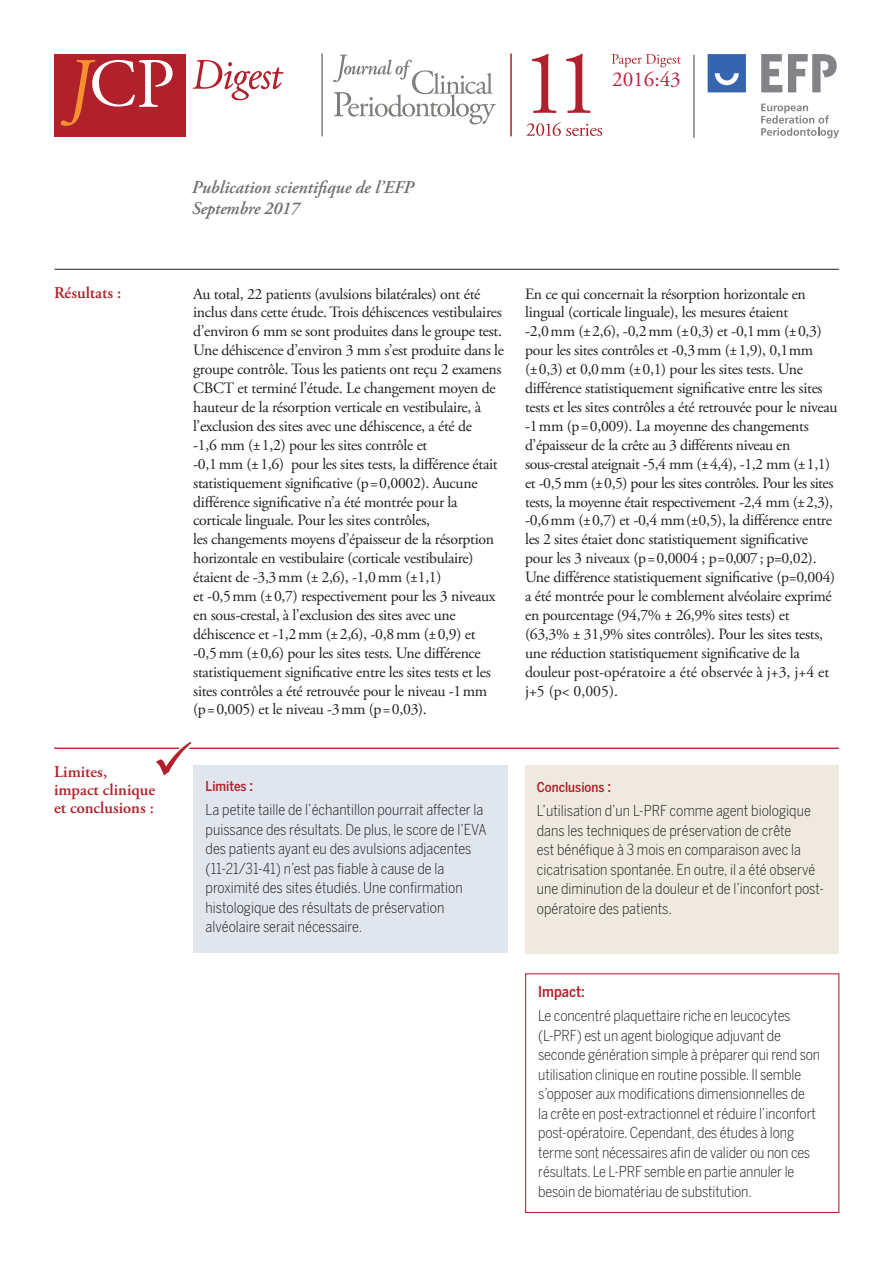
<style>
.page{position:relative;width:893px;height:1263px;background:#fff}
.page>*{position:absolute;margin:0;border:0;box-sizing:border-box;transform-origin:0 0}
.t1{font:92.1px "Adobe Garamond Pro";color:#b1212b}
.t2{font:21.15px "Adobe Garamond Pro";color:#bf1f3c}
.t3{font:italic 600 18px/21px "Adobe Garamond Pro";color:#6c6d70}
.t4{font:600 16.5px/18px "Adobe Garamond Pro";color:#b1212b}
.t5{font:15.75px/18.9px "Adobe Garamond Pro";letter-spacing:-.02em;color:#231f20}
.t6{font:300 15px/19.5px "Benton Sans Cond";letter-spacing:-.01em;color:#231f20}
.t7{font:500 15px "Benton Sans Cond";color:#b1212b}
.t8{font:500 13.5px "Benton Sans Cond";color:#b1212b}
.s1{font-size:15px}
</style>
<div class="page">
<hr style="left:321px;top:53px;width:2px;height:83px;background:#7c7e7a">
<hr style="left:693px;top:55px;width:2px;height:83px;background:#7c7e7a">
<hr style="left:510px;top:53px;width:2px;height:83px;background:#b1212b">
<svg style="left:333px;top:55px;width:163px;height:69px"></svg>
<svg style="left:708px;top:54px;width:38px;height:38px"></svg>
<svg style="left:761px;top:104px;width:78px;height:34px"></svg>
<svg style="left:761px;top:54px;width:21px;height:38px"></svg>
<svg style="left:788px;top:54px;width:49px;height:38px"></svg>
<svg style="left:193px;top:60px;width:91px;height:40px"></svg>
<div style="left:54px;top:54px;width:132px;height:82px;background:#b1212b"></div>
<svg style="left:61px;top:60px;width:112px;height:66px"></svg>
<svg style="left:526px;top:122px;width:76px;height:14px"></svg>
<svg style="left:612px;top:54px;width:69px;height:13px"></svg>
<hr style="left:55px;top:269px;width:784px;height:1px;background:#231f20">
<hr style="left:54px;top:747px;width:785px;height:2px;background:#b1212b">
<svg style="left:156px;top:742px;width:36px;height:34px"></svg>
<div style="left:193px;top:765px;width:314px;height:188px;background:#e0e5ee"></div>
<div style="left:525px;top:766px;width:314px;height:188px;background:#efeadf"></div>
<div style="left:525px;top:973px;width:314px;height:240px;border:1px solid #b1212b"></div>
<p class="t3" style="left:192px;top:177px;width:223px">Publication scientifique de l’EFP<br>Septembre 2017</p>
<h1 class="t1" style="left:521px;top:28px;width:82px">11</h1>
<h2 class="t2" style="left:612px;top:67px;width:70px">2016:43</h2>
<p class="t4" style="left:54px;top:284px;width:69px">Résultats :</p>
<p class="t5" style="left:193px;top:285px;width:312px">Au total, 22 patients (avulsions bilatérales) ont été inclus dans cette étude. Trois déhiscences vestibulaires d’environ 6 mm se sont produites dans le groupe test.<br>Une déhiscence d’environ 3 mm s’est produite dans le groupe contrôle. Tous les patients ont reçu 2 examens CBCT et terminé l’étude. Le changement moyen de hauteur de la résorption verticale en vestibulaire, à l’exclusion des sites avec une déhiscence, a été de<br>-1,6 mm (±1,2) pour les sites contrôle et<br>-0,1 mm (±1,6) pour les sites tests, la différence était statistiquement significative (p=0,0002). Aucune différence significative n’a été montrée pour la corticale linguale. Pour les sites contrôles,<br>les changements moyens d’épaisseur de la résorption horizontale en vestibulaire (corticale vestibulaire) étaient de -3,3 mm (± 2,6), -1,0 mm (±1,1)<br>et -0,5mm (±0,7) respectivement pour les 3 niveaux en sous-crestal, à l’exclusion des sites avec une déhiscence et -1,2 mm (±2,6), -0,8 mm (±0,9) et<br>-0,5 mm (±0,6) pour les sites tests. Une différence statistiquement significative entre les sites tests et les sites contrôles a été retrouvée pour le niveau -1mm (p=0,005) et le niveau -3mm (p=0,03).</p>
<p class="t5" style="left:525px;top:285px;width:314px">En ce qui concernait la résorption horizontale en lingual (corticale linguale), les mesures étaient<br>-2,0 mm (±2,6), -0,2 mm (±0,3) et -0,1mm (±0,3) pour les sites contrôles et -0,3 mm (±1,9), 0,1 mm (±0,3) et 0,0 mm (±0,1) pour les sites tests. Une différence statistiquement significative entre les sites tests et les sites contrôles a été retrouvée pour le niveau -1mm (p=0,009). La moyenne des changements d’épaisseur de la crête au 3 différents niveau en sous-crestal ateignait -5,4 mm (±4,4), -1,2 mm (±1,1) et -0,5 mm (±0,5) pour les sites contrôles. Pour les sites tests, la moyenne était respectivement -2,4 mm (±2,3), -0,6 mm (±0,7) et -0,4 mm(±0,5), la différence entre les 2 sites étaiet donc statistiquement significative pour les 3 niveaux (p=0,0004 ; p=0,007 ; p=0,02).<br>Une différence statistiquement significative (p=0,004) a été montrée pour le comblement alvéolaire exprimé en pourcentage (94,7% ± 26,9% sites tests) et (63,3% ± 31,9% sites contrôles). Pour les sites tests, une réduction statistiquement significative de la douleur post-opératoire a été observée à j+3, j+4 et j+5 (p&lt; 0,005).</p>
<p class="t4" style="left:54px;top:763px;width:103px">Limites, impact clinique et conclusions :</p>
<p class="t8" style="left:206px;top:778px;width:49px">Limites <span class="s1">:</span></p>
<p class="t6" style="left:206px;top:800px;width:283px">La petite taille de l’échantillon pourrait affecter la puissance des résultats. De plus, le score de l’EVA des patients ayant eu des avulsions adjacentes (11-21/31-41) n’est pas fiable à cause de la proximité des sites étudiés. Une confirmation histologique des résultats de préservation alvéolaire serait nécessaire.</p>
<p class="t8" style="left:537px;top:780px;width:76px">Conclusions <span class="s1">:</span></p>
<p class="t6" style="left:537px;top:801px;width:289px">L’utilisation d’un L-PRF comme agent biologique dans les techniques de préservation de crête<br>est bénéfique à 3 mois en comparaison avec la cicatrisation spontanée. En outre, il a été observé une diminution de la douleur et de l’inconfort post&shy;opératoire des patients.</p>
<p class="t7" style="left:538px;top:983px;width:48px">Impact:</p>
<p class="t6" style="left:538px;top:1006px;width:283px">Le concentré plaquettaire riche en leucocytes (L-PRF) est un agent biologique adjuvant de seconde génération simple à préparer qui rend son utilisation clinique en routine possible. Il semble s’opposer aux modifications dimensionnelles de<br>la crête en post-extractionnel et réduire l’inconfort post-opératoire. Cependant, des études à long terme sont nécessaires afin de valider ou non ces résultats. Le L-PRF semble en partie annuler le besoin de biomatériau de substitution.</p>
</div>
